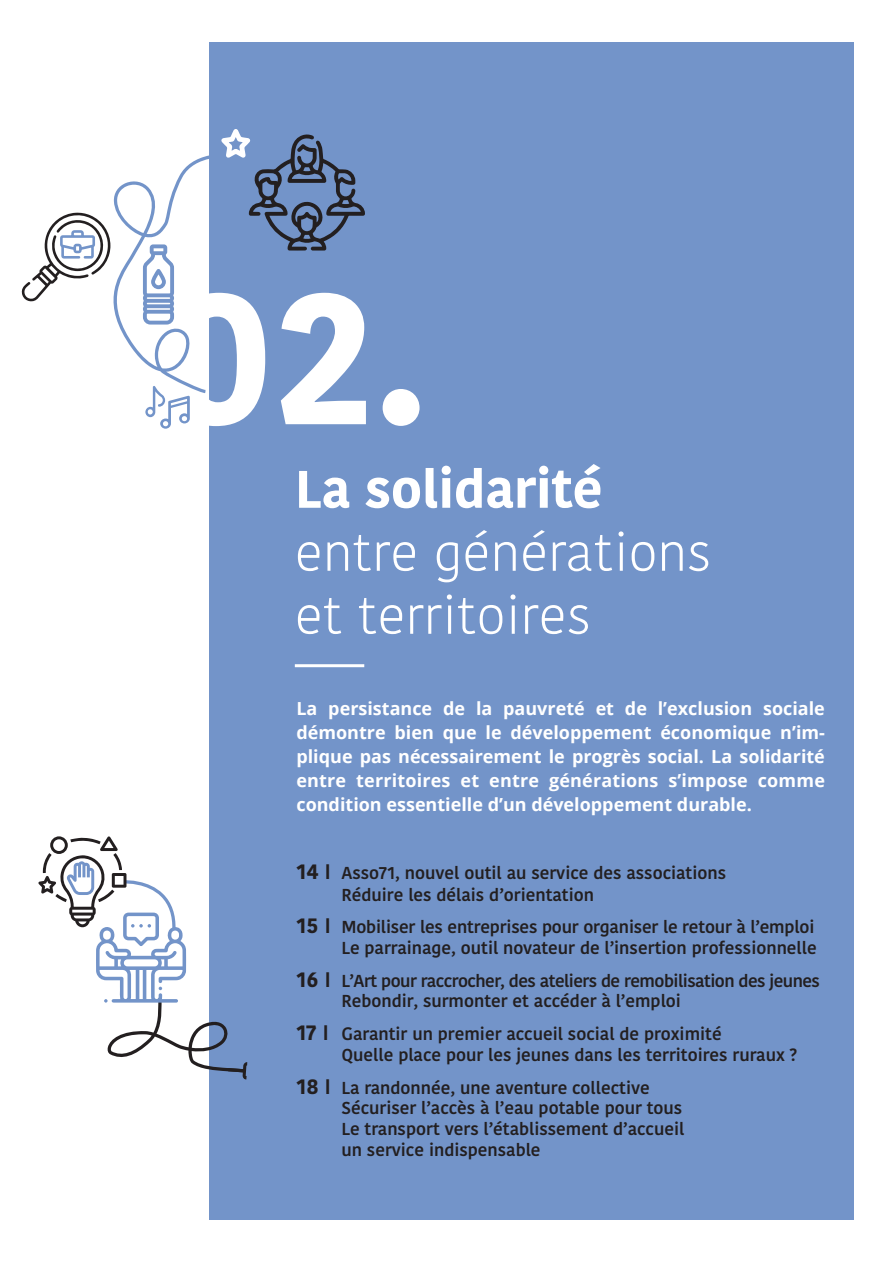
<style>
.page{position:relative;width:893px;height:1263px;background:#fff}
.page>*{position:absolute;margin:0;border:0;box-sizing:border-box;transform-origin:0 0}
.t1{font:700 187.5px "Kohinoor Bangla";color:#fff}
.t2{font:300 52.5px/63px "Kohinoor Bangla";color:#fff}
.t3{font:700 52.5px "Kohinoor Bangla";color:#fff}
.t4{font:700 18px/24px "Open Sans";color:#fff;text-align:justify}
.t5{font:600 17.25px/20.7px "Kohinoor Bangla";color:#231f20}
.t6{font:600 17.25px/20.7px "Kohinoor Bangla";letter-spacing:-.03em;color:#231f20}
.s1{font-weight:700;font-size:21px}
.s2{font-size:21px}
.s3{font-size:18px}
</style>
<div class="page">
<div style="left:209px;top:43px;width:644px;height:1177px;background:#7394c9"></div>
<hr style="left:295px;top:664px;width:69px;height:3px;background:#fff">
<svg style="left:21px;top:129px;width:344px;height:300px"></svg>
<svg style="left:38px;top:836px;width:209px;height:244px"></svg>
<h1 class="t1" style="left:162px;top:193px;width:268px">02.</h1>
<h2 class="t3" style="left:295px;top:443px;width:309px">La solidarité</h2>
<h2 class="t2" style="left:295px;top:520px;width:418px">entre générations et territoires</h2>
<p class="t4" style="left:296px;top:696px;width:530px">La persistance de la pauvreté et de l’exclusion sociale démontre bien que le développement économique n’im&shy;plique pas nécessairement le progrès social. La solidarité entre territoires et entre générations s’impose comme condition essentielle d’un développement durable.</p>
<p class="t5" style="left:341px;top:861px;width:386px;line-height:21.6px;text-indent:-45px"><span class="s1">14</span> <span class="s2">I</span> Asso71, nouvel outil au service des associations<br>Réduire les délais d’orientation</p>
<p class="t5" style="left:296px;top:916px;width:522px;text-align:right"><span class="s1">15</span> <span class="s2">I</span> Mobiliser les entreprises pour organiser le retour à l’emploi<br>Le parrainage, outil novateur de l’insertion professionnelle</p>
<p class="t6" style="left:341px;top:970px;width:480px;text-indent:-45px"><span class="s1">16</span> <span class="s2">I</span> L’Art pour raccrocher, des ateliers de remobilisation des jeunes<br>Rebondir, surmonter et accéder à l’emploi</p>
<p class="t5" style="left:341px;top:1023px;width:457px;text-indent:-45px"><span class="s1">17</span> <span class="s2">I</span> <span class="s3">G</span>arantir un premier accueil social de proximité<br>Quelle place pour les jeunes dans les territoires ruraux ?</p>
<p class="t5" style="left:341px;top:1076px;width:344px;text-indent:-45px"><span class="s1">18</span> <span class="s2">I</span> La randonnée, une aventure collective Sécuriser l’accès à l’eau potable pour tous Le transport vers l’établissement d’accueil un service indispensable</p>
</div>
